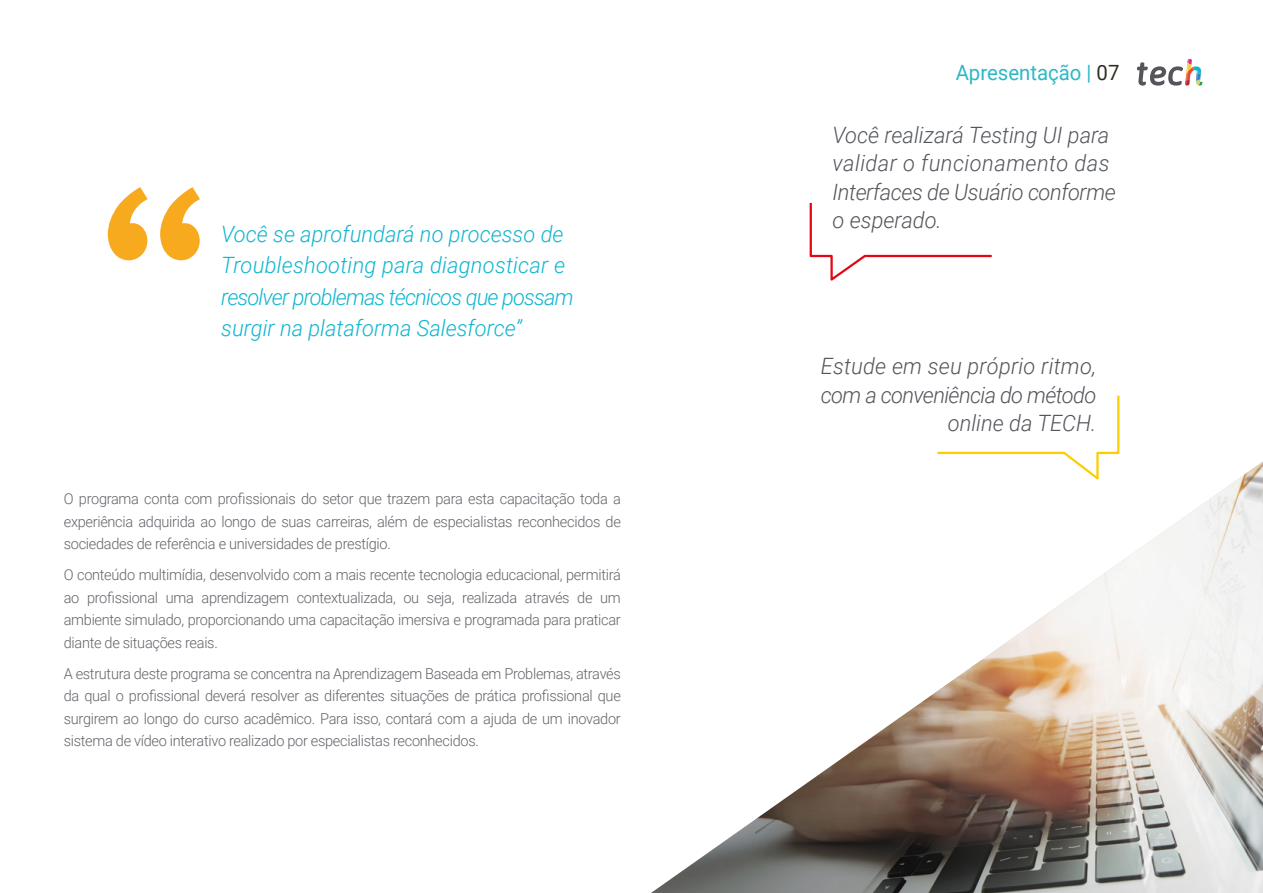
<style>
.page{position:relative;width:1263px;height:893px;background:#fff}
.page>*{position:absolute;margin:0;border:0;box-sizing:border-box;transform-origin:0 0}
.t1{font:italic 300 22.5px/28.5px "Roboto";color:#52555b;text-align:right}
.t2{font:italic 300 22.5px/31.5px "Roboto";color:#0fb6cf}
.t3{font:21px "Roboto";color:#2db8c5}
.t4{font:300 15px/22.5px "Roboto";letter-spacing:-.02em;color:#61646a;text-align:justify}
.s1{color:#312e20}
</style>
<div class="page">
<img style="left:651px;top:461px;width:612px;height:432px">
<svg style="left:935px;top:395px;width:185px;height:88px"></svg>
<svg style="left:809px;top:203px;width:183px;height:78px"></svg>
<svg style="left:108px;top:187px;width:92px;height:73px"></svg>
<svg style="left:1137px;top:59px;width:65px;height:27px"></svg>
<h1 class="t2" style="left:221px;top:217px;width:354px">Você se aprofundará no processo de Troubleshooting para diagnosticar e resolver problemas técnicos que possam surgir na plataforma Salesforce”</h1>
<p class="t4" style="left:64px;top:487px;width:559px">O programa conta com profissionais do setor que trazem para esta capacitação toda a experiência adquirida ao longo de suas carreiras, além de especialistas reconhecidos de sociedades de referência e universidades de prestígio.</p>
<p class="t4" style="left:64px;top:563px;width:559px">O conteúdo multimídia, desenvolvido com a mais recente tecnologia educacional, permitirá ao profissional uma aprendizagem contextualizada, ou seja, realizada através de um ambiente simulado, proporcionando uma capacitação imersiva e programada para praticar diante de situações reais.</p>
<p class="t4" style="left:64px;top:662px;width:559px">A estrutura deste programa se concentra na Aprendizagem Baseada em Problemas, através da qual o profissional deverá resolver as diferentes situações de prática profissional que surgirem ao longo do curso acadêmico. Para isso, contará com a ajuda de um inovador sistema de vídeo interativo realizado por especialistas reconhecidos.</p>
<h2 class="t3" style="left:956px;top:57px;width:165px">Apresentação | <span class="s1">07</span></h2>
<h1 class="t1" style="left:833px;top:120px;width:285px;text-align:left">Você realizará Testing UI para validar o funcionamento das<br>Interfaces de Usuário conforme o esperado.</h1>
<h1 class="t1" style="left:821px;top:351px;width:277px">Estude em seu próprio ritmo, com a conveniência do método online da TECH.</h1>
</div>
